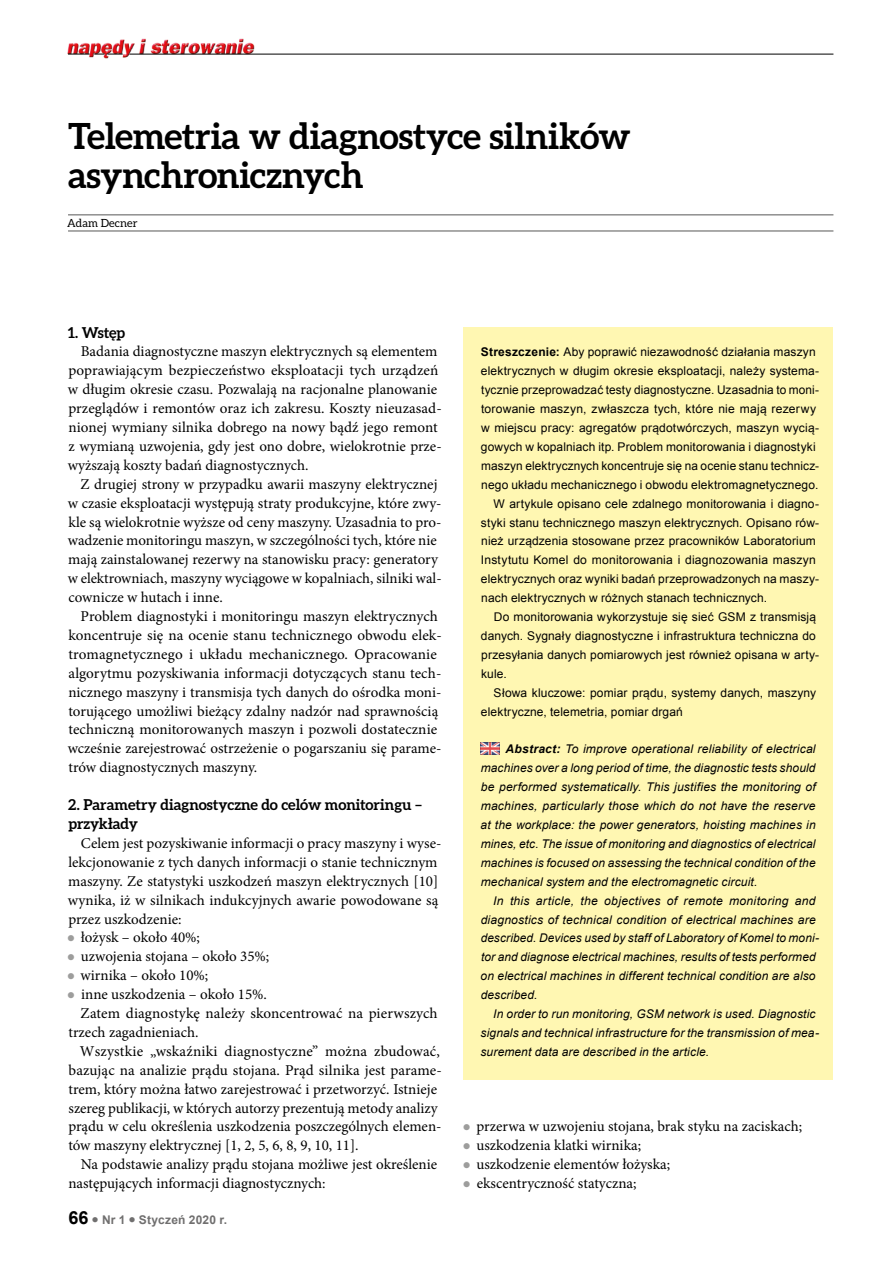
<style>
.page{position:relative;width:893px;height:1263px;background:#fff}
.page>*{position:absolute;margin:0;border:0;box-sizing:border-box;transform-origin:0 0}
.t1{font:700 36px/39px "Aleo";letter-spacing:-.005em;color:#000}
.t2{font:15px/18.9px "Minion Pro";color:#000}
.t3{font:700 15px/18.9px "Aleo";letter-spacing:-.005em;color:#000}
.t4{font:12px "Arial";letter-spacing:.01em;color:#000}
.t5{font:italic 12px/18.9px "Arial";letter-spacing:.015em;color:#000}
.t6{font:700 12px "Arial";letter-spacing:.02em;color:#706f6f}
.t7{font:11.25px "Aleo";letter-spacing:.01em;color:#000}
.s1{font-size:18px;color:#000}
.s2{font-weight:700}
</style>
<div class="page">
<img style="left:67px;top:38px;width:190px;height:21px">
<hr style="left:129px;top:54px;width:704px;height:1px;background:#000">
<svg style="left:68px;top:54px;width:55px;height:1px"></svg>
<hr style="left:68px;top:215px;width:765px;height:1px;background:#575756">
<hr style="left:68px;top:231px;width:765px;height:1px;background:#575756">
<div style="left:463px;top:328px;width:370px;height:752px;background:#fff7b2"></div>
<img style="left:481px;top:742px;width:19px;height:12px">
<h1 class="t1" style="left:68px;top:115px;width:564px">Telemetria w diagnostyce silników asynchronicznych</h1>
<p class="t7" style="left:67px;top:216px;width:72px">Adam Decner</p>
<p class="t3" style="left:68px;top:322px;width:59px">1. Wstęp</p>
<p class="t2" style="left:68px;top:342px;width:375px;text-indent:13px">Badania diagnostyczne maszyn elektrycznych są elementem poprawiającym bezpieczeństwo eksploatacji tych urządzeń w długim okresie czasu. Pozwalają na racjonalne planowanie przeglądów i remontów oraz ich zakresu. Koszty nieuzasad&shy;nionej wymiany silnika dobrego na nowy bądź jego remont z wymianą uzwojenia, gdy jest ono dobre, wielokrotnie prze&shy;wyższają koszty badań diagnostycznych.</p>
<p class="t2" style="left:68px;top:475px;width:375px;text-indent:13px">Z drugiej strony w przypadku awarii maszyny elektrycznej w czasie eksploatacji występują straty produkcyjne, które zwy&shy;kle są wielokrotnie wyższe od ceny maszyny. Uzasadnia to pro&shy;wadzenie monitoringu maszyn, w szczególności tych, które nie mają zainstalowanej rezerwy na stanowisku pracy: generatory w elektrowniach, maszyny wyciągowe w kopalniach, silniki wal&shy;cownicze w hutach i inne.</p>
<p class="t2" style="left:68px;top:607px;width:375px;text-indent:13px">Problem diagnostyki i monitoringu maszyn elektrycznych koncentruje się na ocenie stanu technicznego obwodu elek&shy;tromagnetycznego i układu mechanicznego. Opracowanie algorytmu pozyskiwania informacji dotyczących stanu tech&shy;nicznego maszyny i transmisja tych danych do ośrodka moni&shy;torującego umożliwi bieżący zdalny nadzór nad sprawnością techniczną monitorowanych maszyn i pozwoli dostatecznie wcześnie zarejestrować ostrzeżenie o pogarszaniu się parame&shy;trów diagnostycznych maszyny.</p>
<p class="t3" style="left:68px;top:795px;width:355px">2. Parametry diagnostyczne do celów monitoringu – przykłady</p>
<p class="t2" style="left:81px;top:834px;width:362px">Celem jest pozyskiwanie informacji o pracy maszyny i wyse-</p>
<p class="t2" style="left:68px;top:853px;width:371px">lekcjonowanie z tych danych informacji o stanie technicznym</p>
<p class="t2" style="left:68px;top:871px;width:371px">maszyny. Ze statystyki uszkodzeń maszyn elektrycznych [10]</p>
<p class="t2" style="left:68px;top:890px;width:372px">wynika, iż w silnikach indukcyjnych awarie powodowane są</p>
<p class="t2" style="left:68px;top:909px;width:115px">przez uszkodzenie:</p>
<p class="t2" style="left:81px;top:928px;width:121px">łożysk – około 40%;</p>
<p class="t2" style="left:81px;top:947px;width:190px">uzwojenia stojana – około 35%;</p>
<p class="t2" style="left:81px;top:966px;width:129px">wirnika – około 10%;</p>
<p class="t2" style="left:81px;top:985px;width:187px">inne uszkodzenia – około 15%.</p>
<p class="t2" style="left:81px;top:1004px;width:359px">Zatem diagnostykę należy skoncentrować na pierwszych</p>
<p class="t2" style="left:68px;top:1023px;width:132px">trzech zagadnieniach.</p>
<p class="t2" style="left:80px;top:1042px;width:362px">Wszystkie „wskaźniki diagnostyczne” można zbudować,</p>
<p class="t2" style="left:69px;top:1060px;width:375px">bazując na analizie prądu stojana. Prąd silnika jest parame-</p>
<p class="t2" style="left:68px;top:1079px;width:370px">trem, który można łatwo zarejestrować i przetworzyć. Istnieje</p>
<p class="t2" style="left:69px;top:1098px;width:371px">szereg publikacji, w których autorzy prezentują metody analizy</p>
<p class="t2" style="left:68px;top:1117px;width:375px">prądu w celu określenia uszkodzenia poszczególnych elemen-</p>
<p class="t2" style="left:68px;top:1136px;width:292px">tów maszyny elektrycznej [1, 2, 5, 6, 8, 9, 10, 11].</p>
<p class="t2" style="left:81px;top:1155px;width:358px">Na podstawie analizy prądu stojana możliwe jest określenie</p>
<p class="t2" style="left:68px;top:1174px;width:259px">następujących informacji diagnostycznych:</p>
<p class="t6" style="left:68px;top:1212px;width:160px"><span class="s1">66</span> ● Nr 1 ● Styczeń 2020 r.</p>
<p class="t4" style="left:481px;top:344px;width:336px"><span class="s2">Streszczenie:</span> Aby poprawić niezawodność działania maszyn</p>
<p class="t4" style="left:481px;top:363px;width:340px">elektrycznych w długim okresie eksploatacji, należy systema-</p>
<p class="t4" style="left:481px;top:382px;width:340px">tycznie przeprowadzać testy diagnostyczne. Uzasadnia to moni-</p>
<p class="t4" style="left:481px;top:401px;width:336px">torowanie maszyn, zwłaszcza tych, które nie mają rezerwy</p>
<p class="t4" style="left:481px;top:420px;width:340px">w miejscu pracy: agregatów prądotwórczych, maszyn wycią-</p>
<p class="t4" style="left:481px;top:439px;width:336px">gowych w kopalniach itp. Problem monitorowania i diagnostyki</p>
<p class="t4" style="left:481px;top:458px;width:339px">maszyn elektrycznych koncentruje się na ocenie stanu technicz-</p>
<p class="t4" style="left:481px;top:477px;width:339px">nego układu mechanicznego i obwodu elektromagnetycznego.</p>
<p class="t4" style="left:494px;top:496px;width:327px">W artykule opisano cele zdalnego monitorowania i diagno-</p>
<p class="t4" style="left:481px;top:514px;width:340px">styki stanu technicznego maszyn elektrycznych. Opisano rów-</p>
<p class="t4" style="left:481px;top:533px;width:336px">nież urządzenia stosowane przez pracowników Laboratorium</p>
<p class="t4" style="left:481px;top:552px;width:336px">Instytutu Komel do monitorowania i diagnozowania maszyn</p>
<p class="t4" style="left:481px;top:571px;width:340px">elektrycznych oraz wyniki badań przeprowadzonych na maszy-</p>
<p class="t4" style="left:481px;top:590px;width:287px">nach elektrycznych w różnych stanach technicznych.</p>
<p class="t4" style="left:494px;top:609px;width:324px">Do monitorowania wykorzystuje się sieć GSM z transmisją</p>
<p class="t4" style="left:481px;top:628px;width:336px">danych. Sygnały diagnostyczne i infrastruktura techniczna do</p>
<p class="t4" style="left:481px;top:647px;width:340px">przesyłania danych pomiarowych jest również opisana w arty-</p>
<p class="t4" style="left:481px;top:666px;width:27px">kule.</p>
<p class="t4" style="left:494px;top:685px;width:324px">Słowa kluczowe: pomiar prądu, systemy danych, maszyny</p>
<p class="t4" style="left:481px;top:703px;width:204px">elektryczne, telemetria, pomiar drgań</p>
<p class="t5" style="left:481px;top:740px;width:337px;text-align:justify;text-indent:25px"><span class="s2">Abstract:</span> To improve operational reliability of electrical machines over a long period of time, the diagnostic tests should be performed systematically. This justifies the monitoring of machines, particularly those which do not have the reserve at the workplace: the power generators, hoisting machines in mines, etc. The issue of monitoring and diagnostics of electrical machines is focused on assessing the technical condition of the mechanical system and the electromagnetic circuit.</p>
<p class="t5" style="left:481px;top:891px;width:340px;text-indent:13px">In this article, the objectives of remote monitoring and diagnostics of technical condition of electrical machines are described. Devices used by staff of Laboratory of Komel to moni&shy;tor and diagnose electrical machines, results of tests performed on electrical machines in different technical condition are also described.</p>
<p class="t5" style="left:480px;top:1004px;width:340px;text-indent:13px">In order to run monitoring, GSM network is used. Diagnostic signals and technical infrastructure for the transmission of mea&shy;surement data are described in the article.</p>
<p class="t2" style="left:476px;top:1117px;width:327px">przerwa w uzwojeniu stojana, brak styku na zaciskach; uszkodzenia klatki wirnika;<br>uszkodzenie elementów łożyska;<br>ekscentryczność statyczna;</p>
</div>
